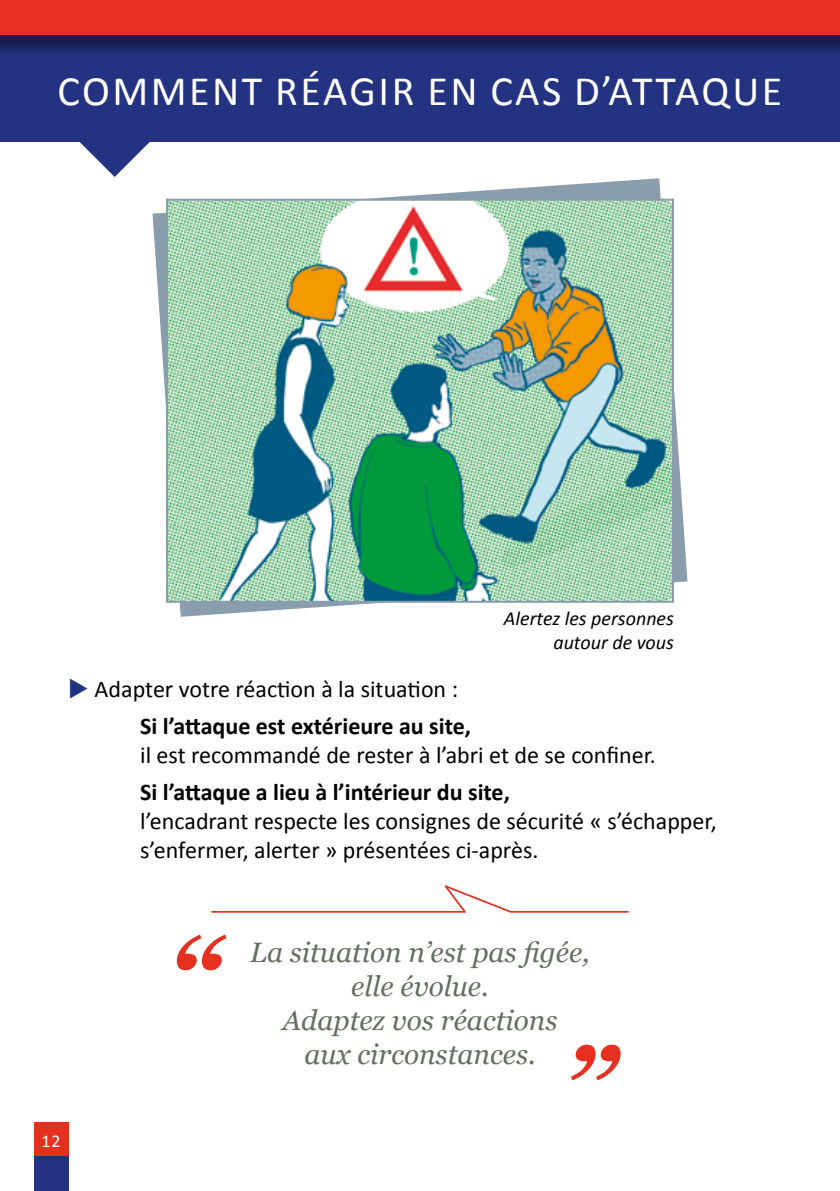
<style>
.page{position:relative;width:840px;height:1191px;background:#fff}
.page>*{position:absolute;margin:0;border:0;box-sizing:border-box;transform-origin:0 0}
.t1{font:italic 700 104px "Georgia";color:#e6301f}
.t2{font:42px "Calibri";letter-spacing:.06em;color:#fff}
.t3{font:italic 28px/34px "Georgia";color:#636f5f;text-align:center}
.t4{font:24px/37.2px "Calibri";color:#000}
.t5{font:700 24px "Calibri";color:#000}
.t6{font:italic 20px/24px "Calibri";color:#000;text-align:right}
.t7{font:18px "Calibri";color:#fff}
.s1{color:#243282}
.s2{font-weight:700}
</style>
<div class="page">
<div style="left:0;top:0;width:839px;height:142px;background:#243282"></div>
<div style="left:0;top:0;width:839px;height:59px;background:#000;opacity:.4"></div>
<div style="left:0;top:0;width:839px;height:34px;background:#e6301f"></div>
<svg style="left:79px;top:142px;width:71px;height:35px"></svg>
<div style="left:34px;top:1123px;width:34px;height:34px;background:#e6301f"></div>
<div style="left:34px;top:1157px;width:34px;height:34px;background:#243282"></div>
<svg style="left:211px;top:885px;width:418px;height:28px"></svg>
<svg style="left:152px;top:178px;width:535px;height:439px"></svg>
<img style="left:169px;top:202px;width:501px;height:398px">
<div style="left:166px;top:199px;width:507px;height:404px;border:2px solid #8a9dac"></div>
<h2 class="t2" style="left:58px;top:65px;width:726px">COMMENT RÉAGIR EN CAS D’ATTAQUE</h2>
<p class="t6" style="left:503px;top:605px;width:171px">Alertez les personnes autour de vous</p>
<p class="t4" style="left:140px;top:670px;width:332px;text-indent:-72px"><span class="s1">◆</span> Adapter votre réaction à la situation :<br><span class="s2">Si l’attaque est extérieure au site,</span></p>
<p class="t4" style="left:140px;top:736px;width:517px">il est recommandé de rester à l’abri et de se confiner.</p>
<p class="t5" style="left:140px;top:777px;width:371px">Si l’attaque a lieu à l’intérieur du site,</p>
<p class="t4" style="left:140px;top:806px;width:578px;line-height:28.8px">l’encadrant respecte les consignes de sécurité « s’échapper, s’enfermer, alerter » présentées ci-après.</p>
<p class="t7" style="left:41px;top:1129px;width:21px">12</p>
<h1 class="t1" style="left:167px;top:898px;width:55px">“</h1>
<p class="t3" style="left:250px;top:934px;width:341px">La situation n’est pas figée, elle évolue.<br>Adaptez vos réactions<br>aux circonstances.</p>
<h1 class="t1" style="left:560px;top:1009px;width:55px">”</h1>
</div>
